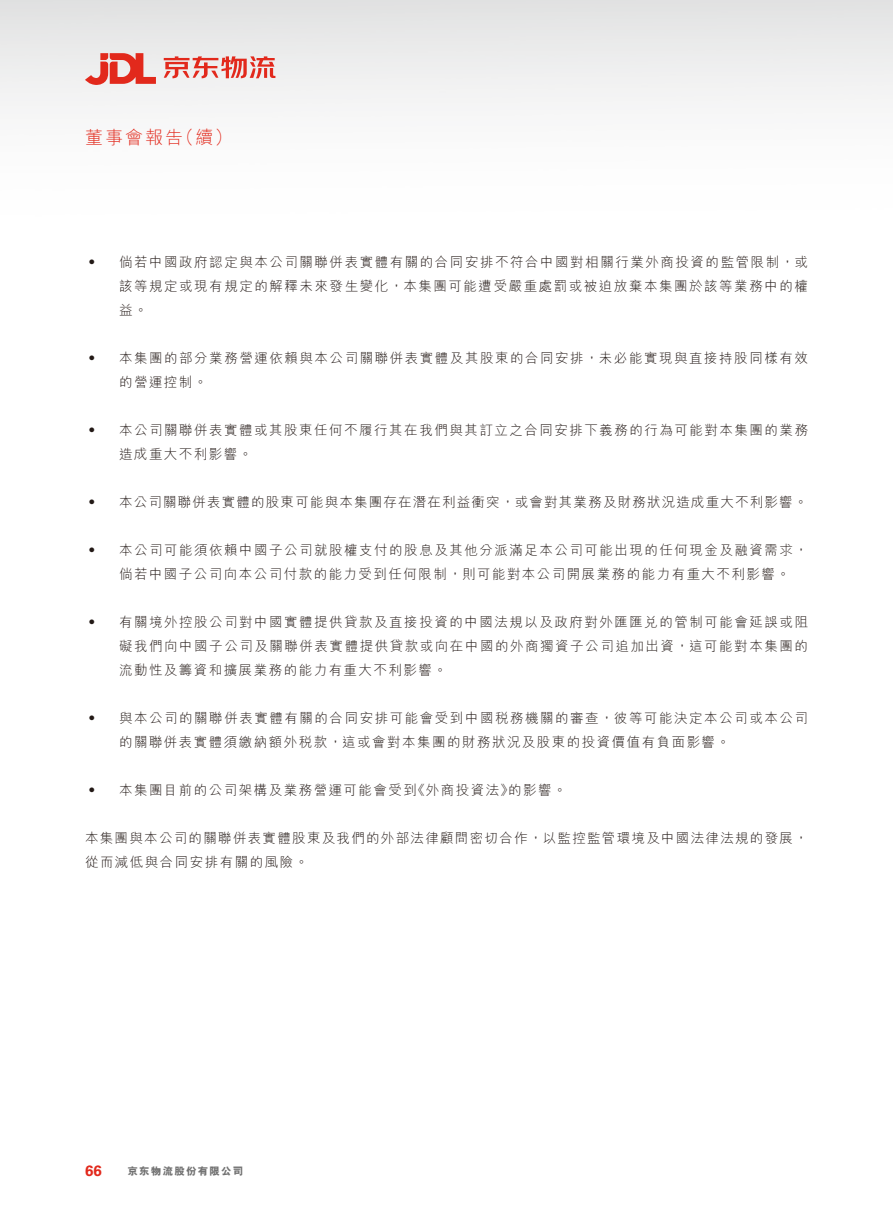
<style>
.page{position:relative;width:893px;height:1212px;background:#fff}
.page>*{position:absolute;margin:0;border:0;box-sizing:border-box;transform-origin:0 0}
.t1{font:300 18px "M Hei HK";letter-spacing:.115em;color:#e2291c}
.t2{font:700 15px "Univers";color:#e2291c}
.t3{font:300 13.5px/24px "M Hei HK";letter-spacing:.11em;color:#231916}
.t4{font:300 13.5px "M Hei HK";letter-spacing:.09em;color:#231916}
.t5{font:800 10.5px "M Hei HKS";letter-spacing:.115em;color:#727272}
</style>
<div class="page">
<svg style="left:85px;top:53px;width:71px;height:32px;background:#e78881"></svg>
<svg style="left:164px;top:56px;width:111px;height:22px;background:#e89691"></svg>
<h1 class="t1" style="left:85px;top:128px;width:149px">董事會報告（續）</h1>
<p class="t3" style="left:85px;top:250px;width:15px">‧</p>
<p class="t3" style="left:119px;top:250px;width:690px;text-align:justify">倘若中國政府認定與本公司關聯併表實體有關的合同安排不符合中國對相關行業外商投資的監管限制，或該等規定或現有規定的解釋未來發生變化，本集團可能遭受嚴重處罰或被迫放棄本集團於該等業務中的權益。</p>
<p class="t3" style="left:85px;top:346px;width:15px">‧</p>
<p class="t3" style="left:119px;top:346px;width:690px">本集團的部分業務營運依賴與本公司關聯併表實體及其股東的合同安排，未必能實現與直接持股同樣有效的營運控制。</p>
<p class="t3" style="left:85px;top:418px;width:15px">‧</p>
<p class="t3" style="left:119px;top:418px;width:691px">本公司關聯併表實體或其股東任何不履行其在我們與其訂立之合同安排下義務的行為可能對本集團的業務造成重大不利影響。</p>
<p class="t3" style="left:85px;top:490px;width:15px">‧</p>
<p class="t4" style="left:119px;top:495px;width:690px">本公司關聯併表實體的股東可能與本集團存在潛在利益衝突，或會對其業務及財務狀況造成重大不利影響。</p>
<p class="t3" style="left:85px;top:538px;width:15px">‧</p>
<p class="t3" style="left:119px;top:538px;width:690px">本公司可能須依賴中國子公司就股權支付的股息及其他分派滿足本公司可能出現的任何現金及融資需求，倘若中國子公司向本公司付款的能力受到任何限制，則可能對本公司開展業務的能力有重大不利影響。</p>
<p class="t3" style="left:85px;top:610px;width:15px">‧</p>
<p class="t3" style="left:119px;top:610px;width:691px;text-align:justify">有關境外控股公司對中國實體提供貸款及直接投資的中國法規以及政府對外匯匯兌的管制可能會延誤或阻礙我們向中國子公司及關聯併表實體提供貸款或向在中國的外商獨資子公司追加出資，這可能對本集團的流動性及籌資和擴展業務的能力有重大不利影響。</p>
<p class="t3" style="left:85px;top:706px;width:15px">‧</p>
<p class="t3" style="left:119px;top:706px;width:690px">與本公司的關聯併表實體有關的合同安排可能會受到中國稅務機關的審查，彼等可能決定本公司或本公司的關聯併表實體須繳納額外稅款，這或會對本集團的財務狀況及股東的投資價值有負面影響。</p>
<p class="t3" style="left:85px;top:778px;width:15px">‧</p>
<p class="t3" style="left:119px;top:778px;width:449px">本集團目前的公司架構及業務營運可能會受到《外商投資法》的影響。</p>
<p class="t3" style="left:85px;top:826px;width:724px">本集團與本公司的關聯併表實體股東及我們的外部法律顧問密切合作，以監控監管環境及中國法律法規的發展，從而減低與合同安排有關的風險。</p>
<p class="t2" style="left:85px;top:1162px;width:18px">66</p>
<p class="t5" style="left:128px;top:1164px;width:117px">京東物流股份有限公司</p>
</div>
